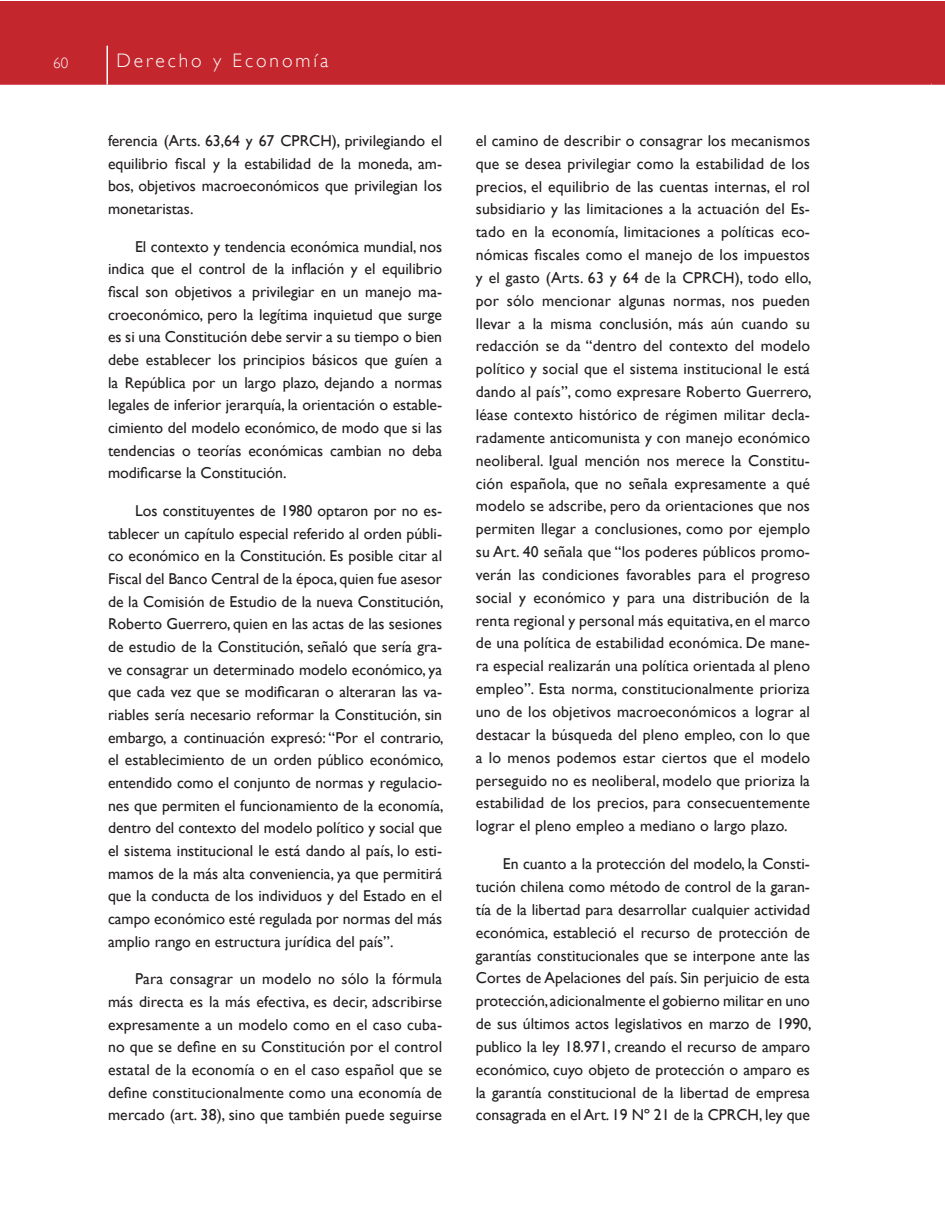
<style>
.page{position:relative;width:945px;height:1215px;background:#fff}
.page>*{position:absolute;margin:0;border:0;box-sizing:border-box;transform-origin:0 0}
.t1{font:300 19.5px "Gill Sans";letter-spacing:.15em;color:#fff}
.t2{font:15.75px/22.8px "Gill Sans";color:#231f20;text-align:justify}
.t3{font:300 15px "Gill Sans";color:#fff}
</style>
<div class="page">
<div style="left:0;top:1px;width:932px;height:81px;background:#c3262d"></div>
<div style="left:0;top:80px;width:932px;height:5px;background:#c3262d"></div>
<hr style="left:106px;top:46px;width:2px;height:39px;background:#fff">
<div style="left:932px;top:1px;width:13px;height:81px;background:#c3262d"></div>
<div style="left:932px;top:80px;width:13px;height:5px;background:#c3262d"></div>
<p class="t3" style="left:53px;top:55px;width:16px">60</p>
<p class="t1" style="left:116px;top:50px;width:213px">Derecho y Economía</p>
<p class="t2" style="left:108px;top:129px;width:336px">ferencia (Arts. 63,64 y 67 CPRCH), privilegiando el equilibrio fiscal y la estabilidad de la moneda, am&shy;bos, objetivos macroeconómicos que privilegian los monetaristas.</p>
<p class="t2" style="left:108px;top:235px;width:336px;text-indent:27px">El contexto y tendencia económica mundial, nos indica que el control de la inflación y el equilibrio fiscal son objetivos a privilegiar en un manejo ma&shy;croeconómico, pero la legítima inquietud que surge es si una Constitución debe servir a su tiempo o bien debe establecer los principios básicos que guíen a la República por un largo plazo, dejando a normas legales de inferior jerarquía, la orientación o estable&shy;cimiento del modelo económico, de modo que si las tendencias o teorías económicas cambian no deba modificarse la Constitución.</p>
<p class="t2" style="left:108px;top:499px;width:337px;text-indent:27px">Los constituyentes de 1980 optaron por no es&shy;tablecer un capítulo especial referido al orden públi&shy;co económico en la Constitución. Es posible citar al Fiscal del Banco Central de la época, quien fue asesor de la Comisión de Estudio de la nueva Constitución, Roberto Guerrero, quien en las actas de las sesiones de estudio de la Constitución, señaló que sería gra&shy;ve consagrar un determinado modelo económico, ya que cada vez que se modificaran o alteraran las va&shy;riables sería necesario reformar la Constitución, sin embargo, a continuación expresó: “Por el contrario, el establecimiento de un orden público económico, entendido como el conjunto de normas y regulacio&shy;nes que permiten el funcionamiento de la economía, dentro del contexto del modelo político y social que el sistema institucional le está dando al país, lo esti&shy;mamos de la más alta conveniencia, ya que permitirá que la conducta de los individuos y del Estado en el campo económico esté regulada por normas del más amplio rango en estructura jurídica del país”.</p>
<p class="t2" style="left:108px;top:968px;width:336px;text-indent:27px">Para consagrar un modelo no sólo la fórmula más directa es la más efectiva, es decir, adscribirse expresamente a un modelo como en el caso cuba&shy;no que se define en su Constitución por el control estatal de la economía o en el caso español que se define constitucionalmente como una economía de mercado (art. 38), sino que también puede seguirse</p>
<p class="t2" style="left:476px;top:129px;width:337px">el camino de describir o consagrar los mecanismos que se desea privilegiar como la estabilidad de los precios, el equilibrio de las cuentas internas, el rol subsidiario y las limitaciones a la actuación del Es&shy;tado en la economía, limitaciones a políticas eco&shy;nómicas fiscales como el manejo de los impuestos y el gasto (Arts. 63 y 64 de la CPRCH), todo ello, por sólo mencionar algunas normas, nos pueden llevar a la misma conclusión, más aún cuando su redacción se da “dentro del contexto del modelo político y social que el sistema institucional le está dando al país”, como expresare Roberto Guerrero, léase contexto histórico de régimen militar decla&shy;radamente anticomunista y con manejo económico neoliberal. Igual mención nos merece la Constitu&shy;ción española, que no señala expresamente a qué modelo se adscribe, pero da orientaciones que nos permiten llegar a conclusiones, como por ejemplo su Art. 40 señala que “los poderes públicos promo&shy;verán las condiciones favorables para el progreso social y económico y para una distribución de la renta regional y personal más equitativa, en el marco de una política de estabilidad económica. De mane&shy;ra especial realizarán una política orientada al pleno empleo”. Esta norma, constitucionalmente prioriza uno de los objetivos macroeconómicos a lograr al destacar la búsqueda del pleno empleo, con lo que a lo menos podemos estar ciertos que el modelo perseguido no es neoliberal, modelo que prioriza la estabilidad de los precios, para consecuentemente lograr el pleno empleo a mediano o largo plazo.</p>
<p class="t2" style="left:476px;top:852px;width:337px;text-indent:27px">En cuanto a la protección del modelo, la Consti&shy;tución chilena como método de control de la garan&shy;tía de la libertad para desarrollar cualquier actividad económica, estableció el recurso de protección de garantías constitucionales que se interpone ante las Cortes de Apelaciones del país. Sin perjuicio de esta protección, adicionalmente el gobierno militar en uno de sus últimos actos legislativos en marzo de 1990, publico la ley 18.971, creando el recurso de amparo económico, cuyo objeto de protección o amparo es la garantía constitucional de la libertad de empresa consagrada en el Art. 19 Nº 21 de la CPRCH, ley que</p>
</div>
